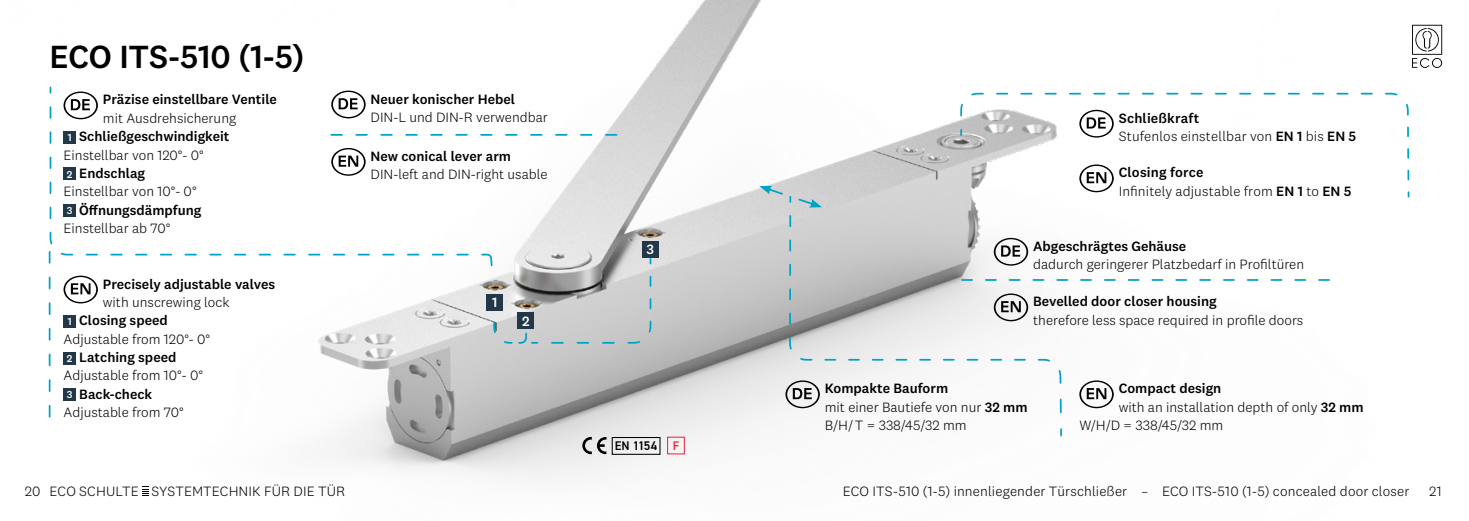
<style>
.page{position:relative;width:1469px;height:521px;background:#fff}
.page>*{position:absolute;margin:0;border:0;box-sizing:border-box;transform-origin:0 0}
.t1{font:500 33.25px "National 2";letter-spacing:-.01em;color:#000}
.t2{font:300 14px/18.4px "National 2";color:#000}
.t3{font:500 14px "National 2";color:#000}
.t4{font:500 14px "National 2";color:#fff}
.t5{font:600 12.6px "DIN2014";letter-spacing:-.035em;color:#000}
.s1{font-weight:500;font-size:10.5px;color:#fff}
.s2{font-weight:500}
.s3{color:#e52c40}
</style>
<div class="page">
<img style="left:48px;top:0;width:1395px;height:496px">
<svg style="left:142px;top:487px;width:6px;height:9px"></svg>
<svg style="left:49px;top:86px;width:444px;height:181px"></svg>
<svg style="left:63px;top:92px;width:35px;height:27px"></svg>
<div style="left:63px;top:131px;width:13px;height:12px;background:#223848"></div>
<div style="left:63px;top:168px;width:13px;height:12px;background:#223848"></div>
<div style="left:63px;top:204px;width:13px;height:13px;background:#223848"></div>
<svg style="left:63px;top:276px;width:35px;height:27px"></svg>
<div style="left:63px;top:315px;width:13px;height:12px;background:#223848"></div>
<div style="left:63px;top:352px;width:13px;height:12px;background:#223848"></div>
<div style="left:63px;top:389px;width:13px;height:12px;background:#223848"></div>
<div style="left:611px;top:437px;width:49px;height:18px;border:1px solid #000"></div>
<div style="left:667px;top:437px;width:18px;height:17px;border:1px solid #e52c40"></div>
<svg style="left:582px;top:437px;width:24px;height:17px"></svg>
<svg style="left:492px;top:257px;width:160px;height:87px;background:#bec1c1"></svg>
<svg style="left:788px;top:195px;width:274px;height:242px"></svg>
<svg style="left:331px;top:91px;width:34px;height:27px"></svg>
<svg style="left:331px;top:148px;width:34px;height:28px"></svg>
<svg style="left:959px;top:92px;width:451px;height:106px"></svg>
<svg style="left:331px;top:134px;width:285px;height:2px"></svg>
<svg style="left:785px;top:380px;width:34px;height:28px"></svg>
<svg style="left:962px;top:279px;width:367px;height:2px"></svg>
<svg style="left:49px;top:252px;width:1px;height:165px"></svg>
<svg style="left:1079px;top:380px;width:34px;height:28px"></svg>
<div style="left:517px;top:313px;width:17px;height:16px;background:#223848"></div>
<div style="left:486px;top:294px;width:17px;height:17px;background:#223848"></div>
<div style="left:642px;top:241px;width:16px;height:16px;background:#223848"></div>
<svg style="left:759px;top:186px;width:63px;height:21px"></svg>
<svg style="left:1079px;top:110px;width:34px;height:28px"></svg>
<svg style="left:1079px;top:164px;width:34px;height:28px"></svg>
<svg style="left:1411px;top:25px;width:31px;height:43px"></svg>
<h1 class="t1" style="left:50px;top:36px;width:256px">ECO ITS-510 (1-5)</h1>
<p class="t3" style="left:103px;top:91px;width:176px">Präzise einstellbare Ventile</p>
<p class="t2" style="left:63px;top:109px;width:174px;text-indent:39px">mit Ausdrehsicherung<br><span class="s1">1</span> <span class="s2">Schließgeschwindigkeit<br></span>Einstellbar von 120°- 0°<br><span class="s1">2</span> <span class="s2">Endschlag<br></span>Einstellbar von 10°- 0°<br><span class="s1">3</span> <span class="s2">Öffnungsdämpfung<br></span>Einstellbar ab 70°</p>
<p class="t3" style="left:103px;top:275px;width:174px">Precisely adjustable valves</p>
<p class="t2" style="left:63px;top:293px;width:167px;text-indent:39px">with unscrewing lock<br><span class="s1">1</span> <span class="s2">Closing speed<br></span>Adjustable from 120°- 0°<br><span class="s1">2</span> <span class="s2">Latching speed<br></span>Adjustable from 10°- 0°<br><span class="s1">3</span> <span class="s2">Back-check<br></span>Adjustable from 70°</p>
<p class="t3" style="left:370px;top:90px;width:146px">Neuer konischer Hebel</p>
<p class="t2" style="left:370px;top:108px;width:179px">DIN-L und DIN-R verwendbar</p>
<p class="t3" style="left:370px;top:148px;width:142px">New conical lever arm</p>
<p class="t2" style="left:370px;top:165px;width:178px">DIN-left and DIN-right usable</p>
<p class="t4" style="left:492px;top:294px;width:7px">1</p>
<p class="t4" style="left:522px;top:312px;width:9px">2</p>
<p class="t4" style="left:646px;top:241px;width:9px">3</p>
<p class="t5" style="left:615px;top:437px;width:66px">EN 1154 <span class="s3">F</span></p>
<p class="t2" style="left:1118px;top:109px;width:239px"><span class="s2">Schließkraft<br></span>Stufenlos einstellbar von <span class="s2">EN 1</span> bis <span class="s2">EN 5</span></p>
<p class="t2" style="left:1118px;top:163px;width:234px"><span class="s2">Closing force<br></span>Infinitely adjustable from <span class="s2">EN 1</span> to <span class="s2">EN 5</span></p>
<p class="t3" style="left:1033px;top:237px;width:155px">Abgeschrägtes Gehäuse</p>
<p class="t2" style="left:1033px;top:255px;width:272px">dadurch geringerer Platzbedarf in Profiltüren</p>
<p class="t3" style="left:1033px;top:293px;width:185px">Bevelled door closer housing</p>
<p class="t2" style="left:1033px;top:311px;width:272px">therefore less space required in profile doors</p>
<p class="t2" style="left:824px;top:379px;width:204px"><span class="s2">Kompakte Bauform<br></span>mit einer Bautiefe von nur <span class="s2">32 mm<br></span>B/H/T = 338/45/32 mm</p>
<p class="t3" style="left:1118px;top:380px;width:104px">Compact design</p>
<p class="t2" style="left:1118px;top:398px;width:246px">with an installation depth of only <span class="s2">32 mm</span></p>
<p class="t2" style="left:1079px;top:416px;width:145px">W/H/D = 338/45/32 mm</p>
<p class="t2" style="left:25px;top:482px;width:322px">20 ECO SCHULTE SYSTEMTECHNIK FÜR DIE TÜR</p>
<p class="t2" style="left:843px;top:482px;width:568px">ECO ITS-510 (1-5) innenliegender Türschließer – ECO ITS-510 (1-5) concealed door closer</p>
<p class="t2" style="left:1428px;top:482px;width:14px">21</p>
</div>
